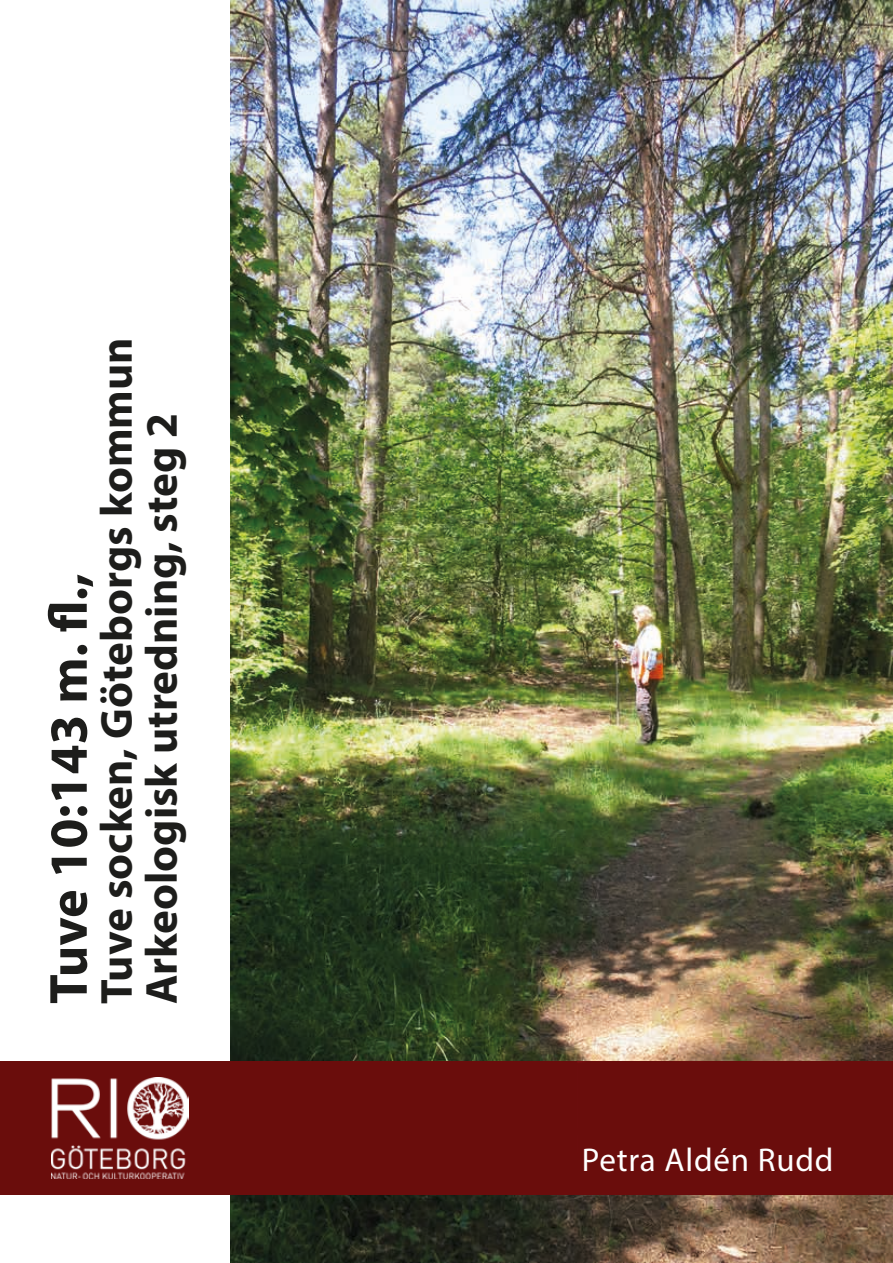
<style>
.page{position:relative;width:893px;height:1263px;background:#fff}
.page>*{position:absolute;margin:0;border:0;box-sizing:border-box;transform-origin:0 0}
.t1{font:700 54px "Myriad Pro";color:#1d1d1b}
.t2{font:700 45px/45px "Myriad Pro";color:#1d1d1b}
.t3{font:33px "Myriad Pro";letter-spacing:.025em;color:#fff}
</style>
<div class="page">
<img style="left:231px;top:1px;width:662px;height:1262px">
<div style="left:0;top:1061px;width:893px;height:134px;background:#6a0d0c"></div>
<img style="left:52px;top:1078px;width:136px;height:100px">
<p class="t2" style="left:93px;top:1004px;width:668px;rotate:-90deg">Tuve socken, Göteborgs kommun<br>Arkeologisk utredning, steg 2</p>
<p class="t1" style="left:33px;top:1004px;width:432px;rotate:-90deg">Tuve 10:143 m. fl.,</p>
<p class="t3" style="left:582px;top:1139px;width:253px">Petra Aldén Rudd</p>
</div>
